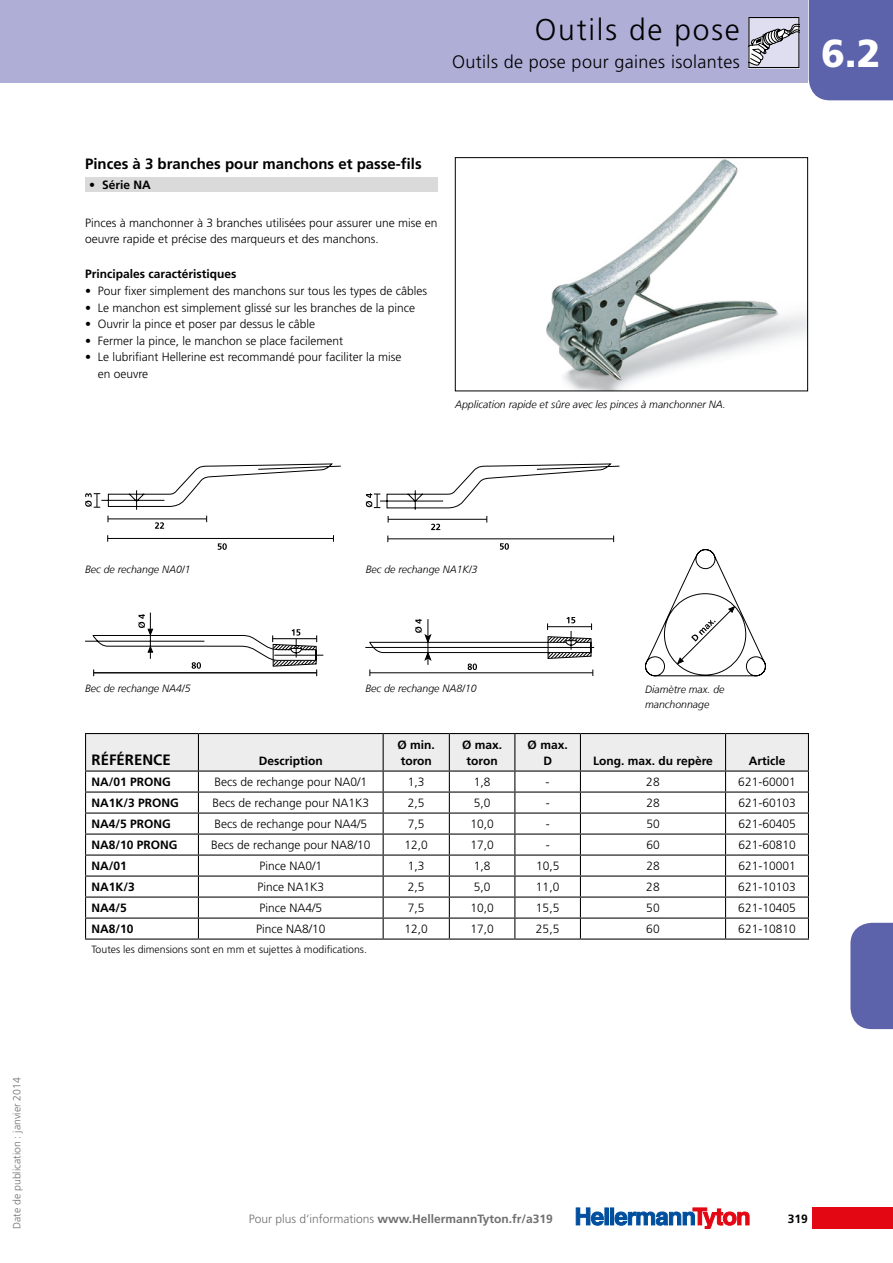
<style>
.page{position:relative;width:893px;height:1263px;background:#fff}
.page>*{position:absolute;margin:0;border:0;box-sizing:border-box;transform-origin:0 0}
.t1{font:900 39px "Frutiger LT";color:#fff}
.t2{font:300 30px "Frutiger LT";letter-spacing:.06em;color:#000}
.t3{font:300 18px "Frutiger LT";letter-spacing:.02em;color:#000}
.t4{font:700 15px "Frutiger LT";color:#000}
.t5{font:300 12px/16.5px "Frutiger LT";color:#000}
.t6{font:700 12px/16.5px "Frutiger LT";color:#000;text-align:center}
.t7{font:700 12px "Frutiger LT";color:#706f6f}
.t8{font:italic 300 10.5px/15px "Frutiger LT";color:#000}
.t9{font:300 10.5px "Frutiger LT";color:#000}
.t10{font:300 10.5px "Frutiger LT";color:#706f6f}
.s1{font-weight:300}
</style>
<div class="page">
<div style="left:0;top:0;width:808px;height:82px;background:#afaed7"></div>
<div style="left:812px;top:1208px;width:81px;height:21px;background:#e30613"></div>
<div style="left:605px;top:1208px;width:3px;height:17px;border:1px solid #004f9f"></div>
<div style="left:610px;top:1208px;width:4px;height:17px;border:1px solid #004f9f"></div>
<svg style="left:576px;top:1208px;width:28px;height:18px"></svg>
<svg style="left:615px;top:1208px;width:134px;height:21px"></svg>
<div style="left:809px;top:0;width:84px;height:100px;background:#5c63ab"></div>
<div style="left:850px;top:923px;width:43px;height:106px;background:#5c63ab"></div>
<svg style="left:748px;top:17px;width:51px;height:51px;background:#b3b2be"></svg>
<img style="left:546px;top:159px;width:260px;height:230px">
<div style="left:455px;top:157px;width:353px;height:234px;border:1px solid #000"></div>
<div style="left:85px;top:177px;width:353px;height:15px;background:#dadada"></div>
<svg style="left:645px;top:549px;width:121px;height:127px"></svg>
<hr style="left:365px;top:647px;width:229px;height:1px;background:#000">
<svg style="left:369px;top:617px;width:224px;height:59px"></svg>
<svg style="left:85px;top:613px;width:238px;height:63px"></svg>
<svg style="left:155px;top:522px;width:10px;height:7px"></svg>
<svg style="left:217px;top:543px;width:10px;height:7px"></svg>
<hr style="left:108px;top:518px;width:99px;height:1px;background:#000">
<hr style="left:108px;top:538px;width:225px;height:1px;background:#000">
<svg style="left:85px;top:464px;width:256px;height:46px"></svg>
<svg style="left:429px;top:523px;width:14px;height:17px"></svg>
<svg style="left:500px;top:543px;width:9px;height:7px"></svg>
<hr style="left:388px;top:519px;width:99px;height:1px;background:#000">
<hr style="left:388px;top:538px;width:226px;height:1px;background:#000">
<svg style="left:366px;top:464px;width:253px;height:46px"></svg>
<svg style="left:85px;top:733px;width:724px;height:205px"></svg>
<hr style="left:85px;top:938px;width:113px;height:1px;background:#000">
<hr style="left:198px;top:938px;width:185px;height:1px;background:#000">
<hr style="left:383px;top:938px;width:66px;height:1px;background:#000">
<hr style="left:449px;top:938px;width:66px;height:1px;background:#000">
<hr style="left:515px;top:938px;width:65px;height:1px;background:#000">
<hr style="left:580px;top:938px;width:146px;height:1px;background:#000">
<hr style="left:726px;top:938px;width:83px;height:1px;background:#000">
<p class="t10" style="left:11px;top:1229px;width:153px;rotate:-90deg">Date de publication : janvier 2014</p>
<h2 class="t2" style="left:535px;top:12px;width:207px">Outils de pose</h2>
<h3 class="t3" style="left:452px;top:52px;width:289px">Outils de pose pour gaines isolantes</h3>
<p class="t4" style="left:85px;top:155px;width:338px">Pinces à 3 branches pour manchons et passe-fils</p>
<p class="t6" style="left:89px;top:177px;width:63px">• Série NA</p>
<p class="t5" style="left:85px;top:214px;width:354px">Pinces à manchonner à 3 branches utilisées pour assurer une mise en oeuvre rapide et précise des marqueurs et des manchons.</p>
<p class="t6" style="left:85px;top:265px;width:153px">Principales caractéristiques</p>
<p class="t5" style="left:85px;top:283px;width:344px">• Pour fixer simplement des manchons sur tous les types de câbles</p>
<p class="t5" style="left:85px;top:299px;width:332px">• Le manchon est simplement glissé sur les branches de la pince</p>
<p class="t5" style="left:85px;top:316px;width:232px">• Ouvrir la pince et poser par dessus le câble</p>
<p class="t5" style="left:85px;top:332px;width:260px">• Fermer la pince, le manchon se place facilement</p>
<p class="t5" style="left:98px;top:349px;width:305px;text-indent:-13px">• Le lubrifiant Hellerine est recommandé pour faciliter la mise en oeuvre</p>
<p class="t8" style="left:455px;top:397px;width:272px">Application rapide et sûre avec les pinces à manchonner NA.</p>
<h1 class="t1" style="left:821px;top:30px;width:61px">6.2</h1>
<p class="t8" style="left:85px;top:562px;width:107px">Bec de rechange NA0/1</p>
<p class="t8" style="left:366px;top:562px;width:114px">Bec de rechange NA1K/3</p>
<p class="t8" style="left:85px;top:681px;width:107px">Bec de rechange NA4/5</p>
<p class="t8" style="left:365px;top:681px;width:113px">Bec de rechange NA8/10</p>
<p class="t4" style="left:92px;top:751px;width:81px">RÉFÉRENCE</p>
<p class="t6" style="left:259px;top:753px;width:65px">Description</p>
<p class="t6" style="left:398px;top:736px;width:39px;text-align:left">Ø min. toron</p>
<p class="t6" style="left:462px;top:736px;width:42px">Ø max. toron</p>
<p class="t6" style="left:528px;top:736px;width:42px">Ø max.<br>D</p>
<p class="t8" style="left:645px;top:681px;width:81px">Diamètre max. de manchonnage</p>
<p class="t6" style="left:593px;top:753px;width:121px">Long. max. du repère</p>
<p class="t6" style="left:749px;top:753px;width:38px">Article</p>
<p class="t6" style="left:92px;top:774px;width:81px">NA/01 PRONG</p>
<p class="t5" style="left:215px;top:774px;width:154px">Becs de rechange pour NA0/1</p>
<p class="t5" style="left:408px;top:774px;width:18px">1,3</p>
<p class="t5" style="left:474px;top:774px;width:18px">1,8</p>
<p class="t5" style="left:546px;top:774px;width:5px">-</p>
<p class="t5" style="left:646px;top:774px;width:15px">28</p>
<p class="t5" style="left:738px;top:774px;width:59px">621-60001</p>
<p class="t6" style="left:92px;top:795px;width:89px">NA1K/3 PRONG</p>
<p class="t5" style="left:213px;top:795px;width:158px">Becs de rechange pour NA1K3</p>
<p class="t5" style="left:408px;top:795px;width:18px">2,5</p>
<p class="t5" style="left:474px;top:795px;width:18px">5,0</p>
<p class="t5" style="left:546px;top:795px;width:5px">-</p>
<p class="t5" style="left:646px;top:795px;width:15px">28</p>
<p class="t5" style="left:738px;top:795px;width:59px">621-60103</p>
<p class="t6" style="left:92px;top:816px;width:81px">NA4/5 PRONG</p>
<p class="t5" style="left:215px;top:816px;width:154px">Becs de rechange pour NA4/5</p>
<p class="t5" style="left:408px;top:816px;width:18px">7,5</p>
<p class="t5" style="left:470px;top:816px;width:25px">10,0</p>
<p class="t5" style="left:546px;top:816px;width:5px">-</p>
<p class="t5" style="left:646px;top:816px;width:15px">50</p>
<p class="t5" style="left:738px;top:816px;width:59px">621-60405</p>
<p class="t6" style="left:92px;top:837px;width:88px">NA8/10 PRONG</p>
<p class="t5" style="left:211px;top:837px;width:161px">Becs de rechange pour NA8/10</p>
<p class="t5" style="left:405px;top:837px;width:25px">12,0</p>
<p class="t5" style="left:470px;top:837px;width:25px">17,0</p>
<p class="t5" style="left:546px;top:837px;width:5px">-</p>
<p class="t5" style="left:646px;top:837px;width:15px">60</p>
<p class="t5" style="left:738px;top:837px;width:59px">621-60810</p>
<p class="t6" style="left:92px;top:858px;width:37px">NA/01</p>
<p class="t5" style="left:259px;top:858px;width:64px">Pince NA0/1</p>
<p class="t5" style="left:408px;top:858px;width:18px">1,3</p>
<p class="t5" style="left:474px;top:858px;width:18px">1,8</p>
<p class="t5" style="left:536px;top:858px;width:25px">10,5</p>
<p class="t5" style="left:646px;top:858px;width:15px">28</p>
<p class="t5" style="left:738px;top:858px;width:59px">621-10001</p>
<p class="t6" style="left:92px;top:879px;width:45px">NA1K/3</p>
<p class="t5" style="left:257px;top:879px;width:68px">Pince NA1K3</p>
<p class="t5" style="left:408px;top:879px;width:18px">2,5</p>
<p class="t5" style="left:474px;top:879px;width:18px">5,0</p>
<p class="t5" style="left:536px;top:879px;width:25px">11,0</p>
<p class="t5" style="left:646px;top:879px;width:15px">28</p>
<p class="t5" style="left:738px;top:879px;width:59px">621-10103</p>
<p class="t6" style="left:92px;top:900px;width:37px">NA4/5</p>
<p class="t5" style="left:259px;top:900px;width:64px">Pince NA4/5</p>
<p class="t5" style="left:408px;top:900px;width:18px">7,5</p>
<p class="t5" style="left:470px;top:900px;width:25px">10,0</p>
<p class="t5" style="left:536px;top:900px;width:25px">15,5</p>
<p class="t5" style="left:646px;top:900px;width:15px">50</p>
<p class="t5" style="left:738px;top:900px;width:59px">621-10405</p>
<p class="t6" style="left:92px;top:921px;width:44px">NA8/10</p>
<p class="t5" style="left:256px;top:921px;width:71px">Pince NA8/10</p>
<p class="t5" style="left:405px;top:921px;width:25px">12,0</p>
<p class="t5" style="left:470px;top:921px;width:25px">17,0</p>
<p class="t5" style="left:536px;top:921px;width:25px">25,5</p>
<p class="t5" style="left:646px;top:921px;width:15px">60</p>
<p class="t5" style="left:738px;top:921px;width:59px">621-10810</p>
<p class="t9" style="left:92px;top:943px;width:277px">Toutes les dimensions sont en mm et sujettes à modifications.</p>
<p class="t7" style="left:249px;top:1211px;width:306px"><span class="s1">Pour plus d‘informations</span> www.HellermannTyton.fr/a319</p>
<p class="t6" style="left:788px;top:1210px;width:22px">319</p>
</div>
